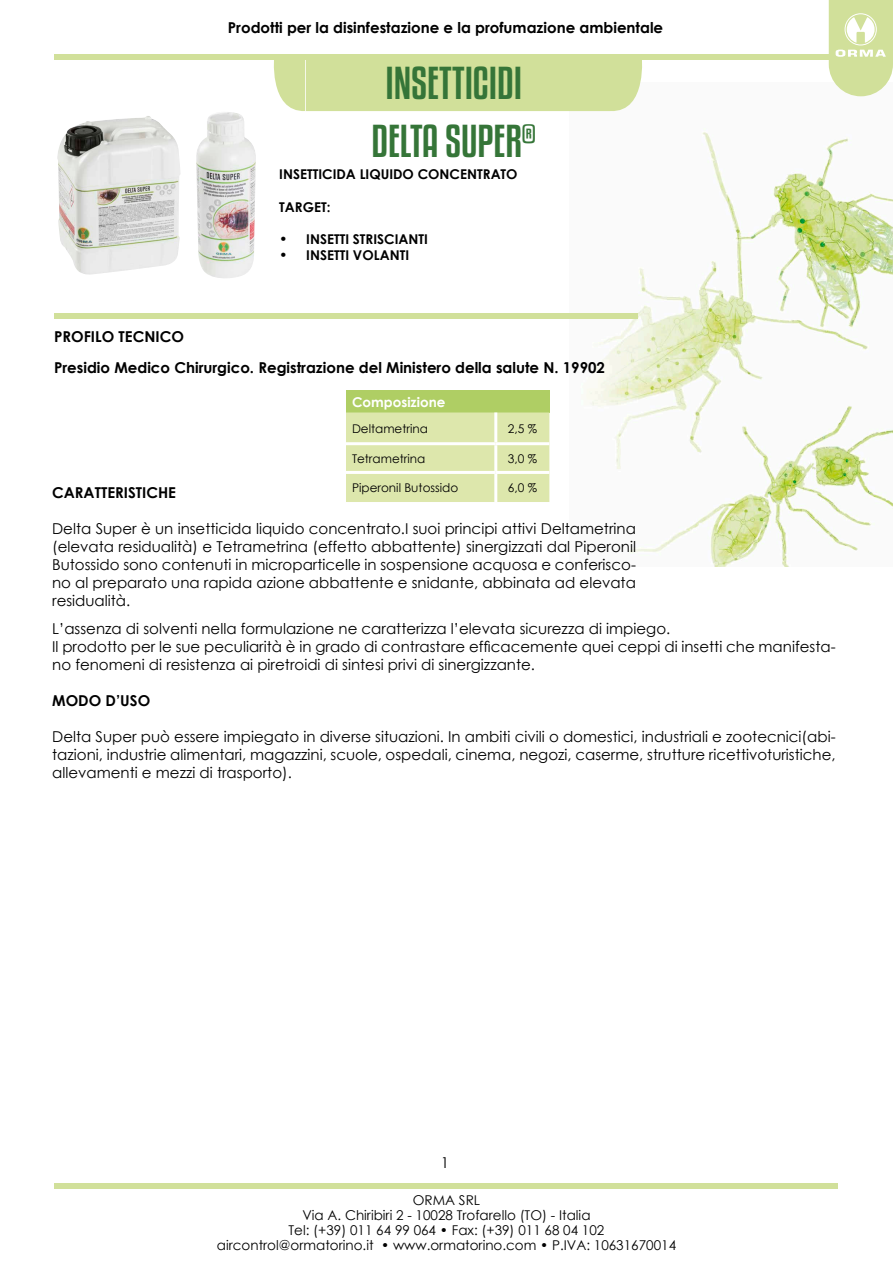
<style>
.page{position:relative;width:893px;height:1263px;background:#fff}
.page>*{position:absolute;margin:0;border:0;box-sizing:border-box;transform-origin:0 0}
.t1{font:40.5px/57.6px "Kenyan Coffee Rg";color:#357538;text-align:center}
.t2{font:15px/18px "Century Gothic";color:#000;text-align:justify}
.t3{font:700 15px/31.5px "Century Gothic";color:#000}
.t4{font:13.5px/15px "Century Gothic";color:#000;text-align:center}
.t5{font:700 13.5px "Century Gothic";color:#000}
.t6{font:700 13.5px "Century Gothic";color:#fff}
.t7{font:12px "Century Gothic";color:#000}
.s1{font-size:14.25px}
</style>
<div class="page">
<img style="left:569px;top:96px;width:324px;height:470px">
<svg style="left:273px;top:60px;width:375px;height:53px;background:#d4e2a2"></svg>
<div style="left:54px;top:1184px;width:783px;height:5px;background:#d1e09a"></div>
<div style="left:54px;top:313px;width:584px;height:5px;background:#d1e09a"></div>
<div style="left:54px;top:54px;width:785px;height:6px;background:#d1e09a"></div>
<svg style="left:829px;top:0;width:64px;height:96px"></svg>
<img style="left:196px;top:112px;width:60px;height:166px">
<img style="left:57px;top:116px;width:124px;height:159px">
<div style="left:346px;top:390px;width:203px;height:22px;background:#afce64"></div>
<div style="left:346px;top:412px;width:203px;height:90px;background:#dde7ac"></div>
<hr style="left:494px;top:412px;width:3px;height:30px;background:#fff">
<hr style="left:346px;top:442px;width:150px;height:3px;background:#fff">
<hr style="left:496px;top:442px;width:53px;height:3px;background:#fff">
<hr style="left:494px;top:445px;width:3px;height:26px;background:#fff">
<hr style="left:346px;top:471px;width:150px;height:3px;background:#fff">
<hr style="left:496px;top:471px;width:53px;height:3px;background:#fff">
<hr style="left:494px;top:474px;width:3px;height:28px;background:#fff">
<p class="t3" style="left:228px;top:11px;width:437px">Prodotti per la disinfestazione e la profumazione ambientale</p>
<h1 class="t1" style="left:371px;top:53px;width:166px">INSETTICIDI<br>DELTA SUPER<sup>®</sup></h1>
<p class="t5" style="left:279px;top:164px;width:240px">INSETTICIDA LIQUIDO CONCENTRATO</p>
<p class="t5" style="left:279px;top:197px;width:53px">TARGET:</p>
<p class="t5" style="left:279px;top:229px;width:150px"><span class="s1">•</span> INSETTI STRISCIANTI</p>
<p class="t5" style="left:279px;top:245px;width:131px"><span class="s1">•</span> INSETTI VOLANTI</p>
<p class="t3" style="left:54px;top:320px;width:552px">PROFILO TECNICO<br>Presidio Medico Chirurgico. Registrazione del Ministero della salute N. 19902</p>
<p class="t6" style="left:352px;top:391px;width:95px">Composizione</p>
<p class="t7" style="left:352px;top:420px;width:78px">Deltametrina</p>
<p class="t7" style="left:508px;top:420px;width:31px">2,5 %</p>
<p class="t7" style="left:352px;top:450px;width:75px">Tetrametrina</p>
<p class="t7" style="left:508px;top:450px;width:31px">3,0 %</p>
<p class="t7" style="left:352px;top:479px;width:108px">Piperonil Butossido</p>
<p class="t7" style="left:508px;top:479px;width:31px">6,0 %</p>
<p class="t3" style="left:52px;top:476px;width:125px">CARATTERISTICHE</p>
<p class="t2" style="left:52px;top:519px;width:585px">Delta Super è un insetticida liquido concentrato.I suoi principi attivi Deltametrina (elevata residualità) e Tetrametrina (effetto abbattente) sinergizzati dal Piperonil Butossido sono contenuti in microparticelle in sospensione acquosa e conferisco&shy;no al preparato una rapida azione abbattente e snidante, abbinata ad elevata residualità.</p>
<p class="t2" style="left:52px;top:619px;width:785px;text-align:left">L’assenza di solventi nella formulazione ne caratterizza l’elevata sicurezza di impiego.<br>Il prodotto per le sue peculiarità è in grado di contrastare efficacemente quei ceppi di insetti che manifesta&shy;no fenomeni di resistenza ai piretroidi di sintesi privi di sinergizzante.</p>
<p class="t3" style="left:52px;top:684px;width:100px">MODO D’USO</p>
<p class="t2" style="left:52px;top:727px;width:785px">Delta Super può essere impiegato in diverse situazioni. In ambiti civili o domestici, industriali e zootecnici(abi&shy;tazioni, industrie alimentari, magazzini, scuole, ospedali, cinema, negozi, caserme, strutture ricettivoturistiche, allevamenti e mezzi di trasporto).</p>
<p class="t2" style="left:441px;top:1154px;width:10px">1</p>
<p class="t4" style="left:217px;top:1192px;width:461px">ORMA SRL<br>Via A. Chiribiri 2 - 10028 Trofarello (TO) - Italia<br>Tel: (+39) 011 64 99 064 • Fax: (+39) 011 68 04 102 aircontrol@ormatorino.it • www.ormatorino.com • P.IVA: 10631670014</p>
</div>
